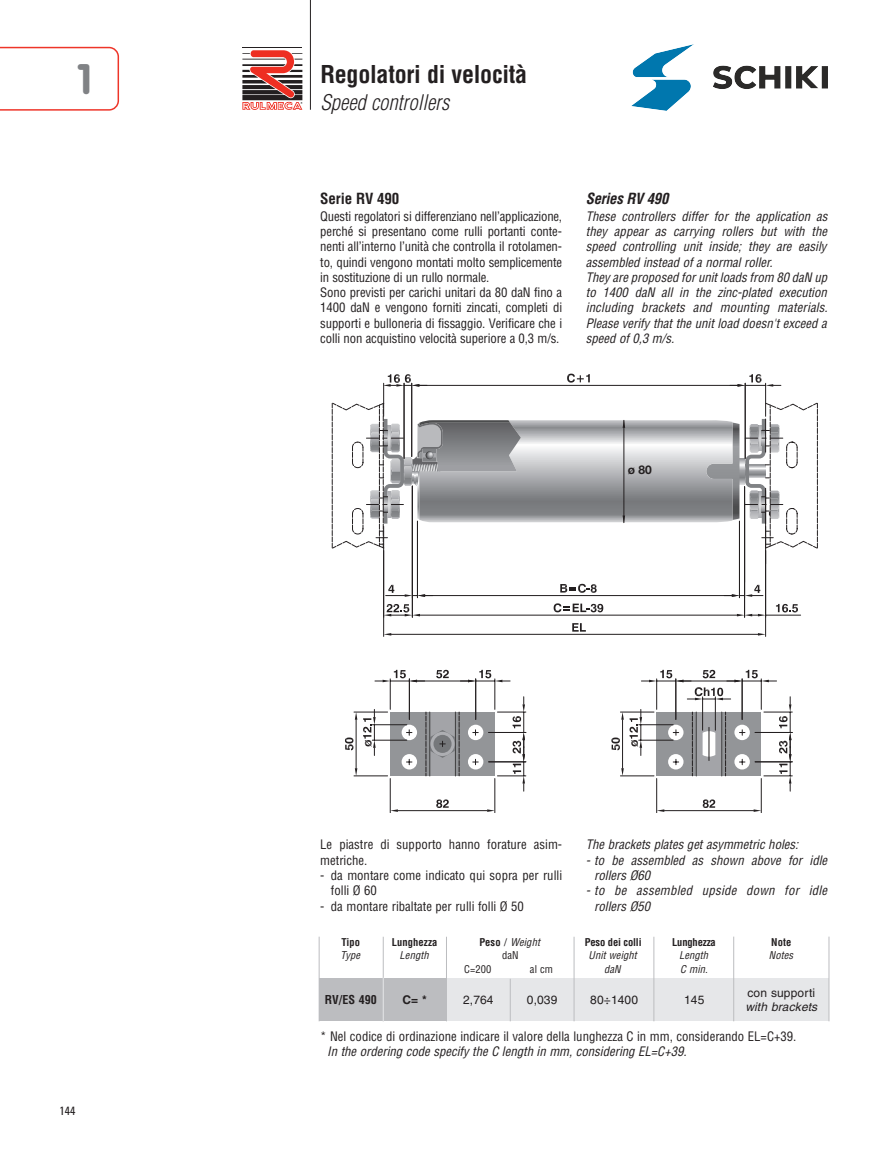
<style>
.page{position:relative;width:893px;height:1149px;background:#fff}
.page>*{position:absolute;margin:0;border:0;box-sizing:border-box;transform-origin:0 0}
.t1{font:700 42px "VAG Rounded";color:#808285}
.t2{font:700 condensed 24px "Helvetica";letter-spacing:-.01em;color:#231f20}
.t3{font:italic 300 condensed 21px "Helvetica";color:#231f20}
.t4{font:italic 700 condensed 15px "Helvetica";letter-spacing:-.015em;color:#231f20}
.t5{font:700 condensed 15px "Helvetica";letter-spacing:-.01em;color:#231f20}
.t6{font:condensed 12.75px/15.3px "Helvetica";letter-spacing:-.01em;color:#231f20}
.t7{font:italic condensed 12.75px/15.3px "Helvetica";color:#231f20}
.t8{font:italic condensed 12.75px/15.3px "Helvetica";letter-spacing:.02em;color:#231f20}
.t9{font:12px "Helvetica";letter-spacing:.01em;color:#231f20}
.t10{font:italic 12px "Helvetica";letter-spacing:.01em;color:#231f20}
.t11{font:700 condensed 12px "Helvetica";letter-spacing:.01em;color:#231f20}
.t12{font:condensed 12px "Univers";color:#231f20}
.t13{font:700 12px "Helvetica Neue";color:#231f20}
.t14{font:700 12px "Helvetica";color:#231f20}
.t15{font:italic condensed 10.5px/13.5px "Helvetica";letter-spacing:.01em;color:#231f20;text-align:center}
.t16{font:700 condensed 10.5px "Helvetica";letter-spacing:-.015em;color:#231f20}
.t17{font:condensed 10.5px "Helvetica";letter-spacing:.01em;color:#231f20}
.t18{font:700 condensed 10.5px "Helvetica";letter-spacing:.01em;color:#231f20}
.s1{font-weight:700;font-style:normal}
.s2{font-style:normal;font-stretch:normal}
</style>
<div class="page">
<hr style="left:310px;top:0;width:1px;height:110px;background:#231f20">
<hr style="left:242px;top:47px;width:60px;height:1px;background:#231f20">
<svg style="left:242px;top:50px;width:60px;height:60px"></svg>
<svg style="left:0;top:47px;width:119px;height:64px"></svg>
<div style="left:390px;top:711px;width:105px;height:64px;background:#939598"></div>
<div style="left:402px;top:724px;width:15px;height:16px;background:#fff;border-radius:50%"></div>
<svg style="left:402px;top:753px;width:15px;height:16px"></svg>
<svg style="left:468px;top:753px;width:15px;height:16px"></svg>
<div style="left:468px;top:724px;width:15px;height:16px;background:#fff;border-radius:50%"></div>
<hr style="left:356px;top:719px;width:1px;height:49px;background:#231f20">
<hr style="left:354px;top:711px;width:34px;height:1px;background:#231f20">
<hr style="left:354px;top:775px;width:34px;height:1px;background:#231f20">
<svg style="left:355px;top:768px;width:2px;height:7px"></svg>
<svg style="left:355px;top:711px;width:2px;height:8px"></svg>
<svg style="left:345px;top:737px;width:8px;height:13px"></svg>
<hr style="left:398px;top:810px;width:89px;height:1px;background:#231f20">
<hr style="left:390px;top:778px;width:1px;height:34px;background:#231f20">
<hr style="left:495px;top:778px;width:1px;height:34px;background:#231f20">
<svg style="left:487px;top:809px;width:8px;height:2px"></svg>
<svg style="left:390px;top:809px;width:8px;height:2px"></svg>
<svg style="left:436px;top:799px;width:13px;height:8px"></svg>
<hr style="left:390px;top:678px;width:1px;height:31px;background:#231f20">
<hr style="left:417px;top:680px;width:51px;height:1px;background:#231f20">
<hr style="left:409px;top:678px;width:1px;height:41px;background:#231f20">
<svg style="left:375px;top:669px;width:50px;height:13px"></svg>
<svg style="left:436px;top:669px;width:13px;height:9px"></svg>
<hr style="left:475px;top:678px;width:1px;height:41px;background:#231f20">
<hr style="left:495px;top:678px;width:1px;height:31px;background:#231f20">
<svg style="left:460px;top:669px;width:50px;height:13px"></svg>
<hr style="left:489px;top:761px;width:37px;height:1px;background:#231f20">
<hr style="left:489px;top:732px;width:37px;height:1px;background:#231f20">
<svg style="left:497px;top:696px;width:29px;height:95px"></svg>
<hr style="left:425px;top:595px;width:307px;height:1px;background:#231f20">
<svg style="left:560px;top:583px;width:37px;height:9px"></svg>
<hr style="left:391px;top:634px;width:367px;height:1px;background:#231f20">
<hr style="left:765px;top:526px;width:1px;height:110px;background:#231f20">
<hr style="left:383px;top:526px;width:1px;height:110px;background:#231f20">
<svg style="left:384px;top:633px;width:7px;height:2px"></svg>
<svg style="left:758px;top:633px;width:8px;height:2px"></svg>
<svg style="left:572px;top:623px;width:14px;height:8px"></svg>
<hr style="left:420px;top:614px;width:317px;height:1px;background:#231f20">
<svg style="left:554px;top:603px;width:49px;height:9px"></svg>
<hr style="left:412px;top:486px;width:1px;height:131px;background:#231f20">
<svg style="left:384px;top:603px;width:36px;height:13px"></svg>
<hr style="left:383px;top:383px;width:1px;height:33px;background:#231f20">
<hr style="left:404px;top:383px;width:1px;height:75px;background:#231f20">
<hr style="left:417px;top:521px;width:1px;height:76px;background:#231f20">
<svg style="left:386px;top:584px;width:40px;height:12px"></svg>
<hr style="left:766px;top:614px;width:35px;height:1px;background:#231f20">
<hr style="left:744px;top:486px;width:1px;height:131px;background:#231f20">
<svg style="left:737px;top:613px;width:28px;height:3px"></svg>
<svg style="left:776px;top:603px;width:22px;height:9px"></svg>
<hr style="left:419px;top:385px;width:318px;height:1px;background:#231f20">
<hr style="left:411px;top:383px;width:1px;height:73px;background:#231f20">
<svg style="left:383px;top:374px;width:44px;height:12px"></svg>
<svg style="left:567px;top:373px;width:23px;height:9px"></svg>
<hr style="left:745px;top:383px;width:1px;height:75px;background:#231f20">
<hr style="left:765px;top:383px;width:1px;height:33px;background:#231f20">
<svg style="left:730px;top:374px;width:51px;height:12px"></svg>
<hr style="left:739px;top:521px;width:1px;height:76px;background:#231f20">
<svg style="left:731px;top:584px;width:32px;height:12px"></svg>
<hr style="left:372px;top:739px;width:35px;height:1px;background:#231f20">
<hr style="left:372px;top:724px;width:35px;height:1px;background:#231f20">
<svg style="left:363px;top:709px;width:13px;height:46px"></svg>
<hr style="left:664px;top:810px;width:90px;height:1px;background:#231f20">
<hr style="left:656px;top:778px;width:1px;height:34px;background:#231f20">
<hr style="left:761px;top:778px;width:1px;height:34px;background:#231f20">
<svg style="left:703px;top:799px;width:12px;height:8px"></svg>
<svg style="left:611px;top:669px;width:181px;height:122px"></svg>
<svg style="left:406px;top:759px;width:6px;height:5px"></svg>
<svg style="left:473px;top:759px;width:5px;height:5px"></svg>
<svg style="left:406px;top:729px;width:6px;height:6px"></svg>
<svg style="left:426px;top:711px;width:34px;height:64px"></svg>
<svg style="left:745px;top:402px;width:73px;height:161px"></svg>
<svg style="left:739px;top:402px;width:78px;height:146px"></svg>
<svg style="left:332px;top:402px;width:407px;height:146px"></svg>
<div style="left:363px;top:978px;width:466px;height:42px;background:#e6e7e9"></div>
<div style="left:319px;top:978px;width:128px;height:42px;background:#bcbdc0"></div>
<hr style="left:319px;top:936px;width:1px;height:84px;background:#bcbdc0">
<hr style="left:446px;top:936px;width:1px;height:84px;background:#bcbdc0">
<hr style="left:510px;top:978px;width:1px;height:42px;background:#bcbdc0">
<hr style="left:574px;top:936px;width:1px;height:84px;background:#bcbdc0">
<hr style="left:654px;top:936px;width:1px;height:84px;background:#bcbdc0">
<hr style="left:829px;top:936px;width:1px;height:84px;background:#bcbdc0">
<hr style="left:733px;top:936px;width:1px;height:84px;background:#bcbdc0">
<hr style="left:383px;top:936px;width:1px;height:84px;background:#bcbdc0">
<hr style="left:383px;top:977px;width:1px;height:43px;background:#e6e7e9">
<img style="left:631px;top:45px;width:197px;height:66px">
<h1 class="t1" style="left:77px;top:61px;width:17px">1</h1>
<h2 class="t2" style="left:320px;top:59px;width:208px">Regolatori di velocità</h2>
<h3 class="t3" style="left:320px;top:89px;width:130px">Speed controllers</h3>
<p class="t5" style="left:320px;top:189px;width:81px">Serie RV 490</p>
<p class="t6" style="left:320px;top:208px;width:243px">Questi regolatori si differenziano nell’applicazione, perché si presentano come rulli portanti conte - nen ti all’interno l’unità che controlla il rotola men - to, quindi vengono montati molto semplicemente in sostituzione di un rullo normale.<br>Sono previsti per carichi unitari da 80 daN fino a 1400 daN e vengono forniti zincati, completi di supporti e bulloneria di fissaggio. Verificare che i colli non acquis tino velocità superiore a 0,3 m/s.</p>
<p class="t4" style="left:586px;top:189px;width:84px">Series RV 490</p>
<p class="t7" style="left:586px;top:208px;width:244px">These controllers differ for the application as they appear as carrying rollers but with the speed controlling unit inside; they are easily assembled instead of a normal roller.<br>They are proposed for unit loads from 80 daN up to 1400 daN all in the zinc-plated execution including brackets and mounting materials.<br>Please verify that the unit load doesn't exceed a speed of 0,3 m/s.</p>
<p class="t13" style="left:628px;top:462px;width:26px">ø 80</p>
<p class="t6" style="left:320px;top:836px;width:243px">Le piastre di supporto hanno forature asim - metriche.</p>
<p class="t6" style="left:331px;top:867px;width:233px;text-indent:-11px">- da montare come indicato qui sopra per rulli folli Ø 60</p>
<p class="t6" style="left:320px;top:898px;width:205px">- da montare ribaltate per rulli folli Ø 50</p>
<p class="t7" style="left:586px;top:836px;width:214px">The brackets plates get asymmetric holes:</p>
<p class="t7" style="left:594px;top:852px;width:234px;text-indent:-9px">- to be assembled as shown above for idle rollers Ø60</p>
<p class="t8" style="left:594px;top:882px;width:234px;text-indent:-9px">- to be assembled upside down for idle rollers Ø50</p>
<p class="t16" style="left:341px;top:934px;width:20px">Tipo</p>
<p class="t15" style="left:341px;top:948px;width:21px">Type</p>
<p class="t11" style="left:325px;top:991px;width:54px">RV/ES 490</p>
<p class="t18" style="left:392px;top:934px;width:47px">Lunghezza</p>
<p class="t15" style="left:400px;top:948px;width:31px">Length</p>
<p class="t14" style="left:402px;top:991px;width:26px">C= *</p>
<p class="t15" style="left:479px;top:934px;width:62px"><span class="s1">Peso</span> <span class="s2">/</span> Weight</p>
<p class="t17" style="left:502px;top:948px;width:18px">daN</p>
<p class="t17" style="left:464px;top:961px;width:29px">C=200</p>
<p class="t17" style="left:530px;top:961px;width:25px">al cm</p>
<p class="t9" style="left:527px;top:992px;width:32px">0,039</p>
<p class="t9" style="left:590px;top:992px;width:49px">80÷1400</p>
<p class="t9" style="left:684px;top:992px;width:22px">145</p>
<p class="t16" style="left:585px;top:934px;width:58px">Peso dei colli</p>
<p class="t15" style="left:588px;top:948px;width:50px">Unit weight daN</p>
<p class="t16" style="left:672px;top:934px;width:45px">Lunghezza</p>
<p class="t15" style="left:679px;top:948px;width:31px;text-align:left">Length<br>C min.</p>
<p class="t9" style="left:463px;top:992px;width:32px">2,764</p>
<p class="t16" style="left:771px;top:934px;width:22px">Note</p>
<p class="t15" style="left:769px;top:948px;width:26px">Notes</p>
<p class="t9" style="left:747px;top:985px;width:69px">con supporti</p>
<p class="t10" style="left:745px;top:999px;width:73px">with brackets</p>
<p class="t12" style="left:60px;top:1105px;width:17px">144</p>
<p class="t6" style="left:320px;top:1028px;width:478px">* Nel codice di ordinazione indicare il valore della lunghezza C in mm, considerando EL=C+39.</p>
<p class="t7" style="left:327px;top:1043px;width:361px">In the ordering code specify the C length in mm, considering EL=C+39.</p>
</div>
